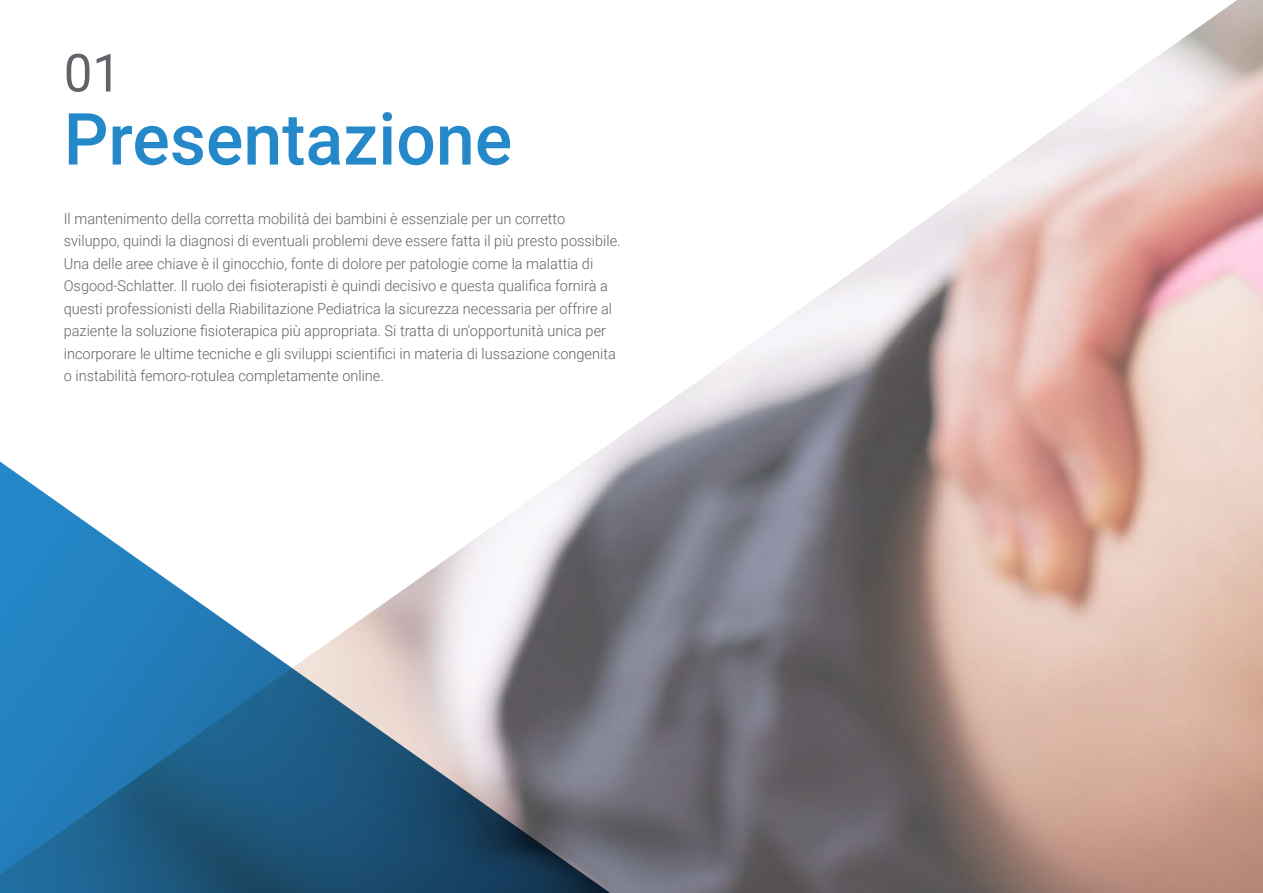
<style>
.page{position:relative;width:1263px;height:893px;background:#fff}
.page>*{position:absolute;margin:0;border:0;box-sizing:border-box;transform-origin:0 0}
.t1{font:500 72px "Roboto";color:#2488c9}
.t2{font:52.5px "Roboto";color:#61646a}
.t3{font:300 15px/22.5px "Roboto";color:#61646a}
</style>
<div class="page">
<img style="left:607px;top:0;width:656px;height:893px">
<svg style="left:0;top:446px;width:640px;height:447px"></svg>
<h2 class="t2" style="left:64px;top:36px;width:59px">01</h2>
<h1 class="t1" style="left:64px;top:89px;width:450px">Presentazione</h1>
<p class="t3" style="left:64px;top:207px;width:558px">Il mantenimento della corretta mobilità dei bambini è essenziale per un corretto sviluppo, quindi la diagnosi di eventuali problemi deve essere fatta il più presto possibile.<br>Una delle aree chiave è il ginocchio, fonte di dolore per patologie come la malattia di Osgood-Schlatter. Il ruolo dei fisioterapisti è quindi decisivo e questa qualifica fornirà a questi professionisti della Riabilitazione Pediatrica la sicurezza necessaria per offrire al paziente la soluzione fisioterapica più appropriata. Si tratta di un'opportunità unica per incorporare le ultime tecniche e gli sviluppi scientifici in materia di lussazione congenita o instabilità femoro-rotulea completamente online.</p>
</div>
